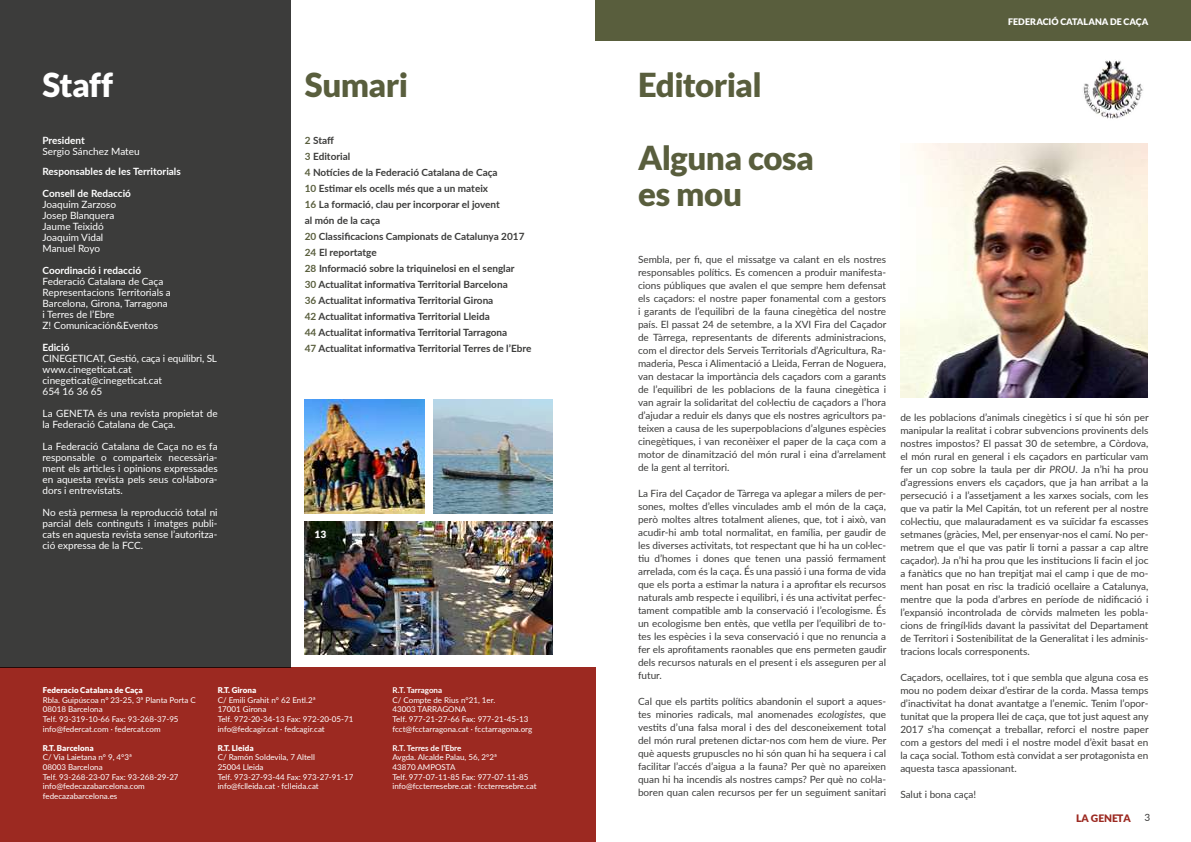
<style>
.page{position:relative;width:1191px;height:842px;background:#fff}
.page>*{position:absolute;margin:0;border:0;box-sizing:border-box;transform-origin:0 0}
.t1{font:900 33px/72.3px "Lato";letter-spacing:-.02em;color:#595e3d}
.t2{font:900 33px "Lato";letter-spacing:-.02em;color:#fff}
.t3{font:900 10.3px "Lato";color:#9c2921}
.t4{font:10px/13px "Lato";color:#3c3c3b;text-align:justify}
.t5{font:10px/11px "Lato";color:#fff}
.t6{font:700 10px/16px "Lato";color:#3c3c3b}
.t7{font:700 10px "Lato";color:#fff}
.t8{font:900 10px "Lato";color:#fff}
.t9{font:900 9px "Lato";color:#fff}
.t10{font:8px/9.6px "Lato";color:#fff}
.t11{font:900 8px "Lato";color:#fff}
.t12{font:700 8px "Lato";color:#fff}
.s1{color:#595e3d}
.s2{font-style:italic}
</style>
<div class="page">
<img style="left:305px;top:399px;width:119px;height:115px">
<img style="left:305px;top:521px;width:248px;height:134px">
<img style="left:1083px;top:60px;width:60px;height:59px">
<img style="left:900px;top:143px;width:247px;height:254px">
<div style="left:0;top:667px;width:595px;height:175px;background:#9c2921"></div>
<div style="left:0;top:0;width:291px;height:667px;background:#3c3c3b"></div>
<img style="left:434px;top:399px;width:119px;height:115px">
<div style="left:595px;top:0;width:596px;height:41px;background:#595e3d"></div>
<h1 class="t2" style="left:43px;top:66px;width:72px">Staff</h1>
<h1 class="t1" style="left:305px;top:49px;width:105px">Sumari</h1>
<p class="t6" style="left:305px;top:132px;width:228px"><span class="s1">2</span> Staff<br><span class="s1">3</span> Editorial<br><span class="s1">4</span> Notícies de la Federació Catalana de Caça<br><span class="s1">10</span> Estimar els ocells més que a un mateix<br><span class="s1">16</span> La formació, clau per incorporar el jovent<br>al món de la caça<br><span class="s1">20</span> Classificacions Campionats de Catalunya 2017<br><span class="s1">24</span> El reportatge<br><span class="s1">28</span> Informació sobre la triquinelosi en el senglar<br><span class="s1">30</span> Actualitat informativa Territorial Barcelona<br><span class="s1">36</span> Actualitat informativa Territorial Girona<br><span class="s1">42</span> Actualitat informativa Territorial Lleida<br><span class="s1">44</span> Actualitat informativa Territorial Tarragona<br><span class="s1">47</span> Actualitat informativa Territorial Terres de l’Ebre</p>
<p class="t7" style="left:43px;top:133px;width:44px">President</p>
<p class="t5" style="left:43px;top:145px;width:99px">Sergio Sánchez Mateu</p>
<p class="t7" style="left:43px;top:164px;width:140px">Responsables de les Territorials</p>
<p class="t7" style="left:43px;top:186px;width:90px">Consell de Redacció</p>
<p class="t5" style="left:43px;top:198px;width:75px">Joaquim Zarzoso<br>Josep Blanquera<br>Jaume Teixidó<br>Joaquim Vidal<br>Manuel Royo</p>
<p class="t7" style="left:43px;top:263px;width:100px">Coordinació i redacció</p>
<p class="t5" style="left:43px;top:275px;width:130px">Federació Catalana de Caça<br>Representacions Territorials a<br>Barcelona, Girona, Tarragona i Terres de l’Ebre<br>Z! Comunicación&amp;Eventos</p>
<p class="t7" style="left:43px;top:340px;width:28px">Edició</p>
<p class="t5" style="left:43px;top:352px;width:176px">CINEGETICAT, Gestió, caça i equilibri, SL www.cinegeticat.cat cinegeticat@cinegeticat.cat<br>654 16 36 65</p>
<p class="t5" style="left:43px;top:407px;width:177px">La GENETA és una revista propietat de la Federació Catalana de Caça.</p>
<p class="t5" style="left:43px;top:440px;width:177px;text-align:justify">La Federació Catalana de Caça no es fa responsable o comparteix necessària&shy;ment els articles i opinions expressades en aquesta revista pels seus col·labora&shy;dors i entrevistats.</p>
<p class="t5" style="left:43px;top:506px;width:177px;text-align:justify">No està permesa la reproducció total ni parcial dels continguts i imatges publi&shy;cats en aquesta revista sense l’autoritza&shy;ció expressa de la FCC.</p>
<p class="t8" style="left:315px;top:528px;width:13px">13</p>
<p class="t11" style="left:43px;top:686px;width:101px">Federacio Catalana de Caça</p>
<p class="t10" style="left:43px;top:695px;width:155px">Rbla. Guipúscoa nº 23-25, 3ª Planta Porta C 08018 Barcelona<br>Telf. 93-319-10-66 Fax: 93-268-37-95 info@federcat.com · federcat.com</p>
<p class="t11" style="left:43px;top:743px;width:52px">R.T. Barcelona</p>
<p class="t10" style="left:43px;top:752px;width:137px">C/ Via Laietana nº 9, 4º3ª<br>08003 Barcelona<br>Telf. 93-268-23-07 Fax: 93-268-29-27 info@fedecazabarcelona.com fedecazabarcelona.es</p>
<p class="t11" style="left:218px;top:686px;width:40px">R.T. Girona</p>
<p class="t10" style="left:218px;top:695px;width:137px">C/ Emili Grahit nº 62 Entl.2ª<br>17001 Girona<br>Telf. 972-20-34-13 Fax: 972-20-05-71 info@fedcagir.cat · fedcagir.cat</p>
<p class="t11" style="left:218px;top:743px;width:38px">R.T. Lleida</p>
<p class="t10" style="left:218px;top:752px;width:137px">C/ Ramón Soldevila, 7 Altell<br>25004 Lleida<br>Telf. 973-27-93-44 Fax: 973-27-91-17 info@fclleida.cat · fclleida.cat</p>
<p class="t12" style="left:392px;top:684px;width:51px">R.T. Tarragona</p>
<p class="t10" style="left:392px;top:695px;width:141px">C/ Compte de Rius nº21, 1er.<br>43003 TARRAGONA<br>Telf. 977-21-27-66 Fax: 977-21-45-13 fcct@fcctarragona.cat · fcctarragona.org</p>
<p class="t12" style="left:392px;top:742px;width:70px">R.T. Terres de l’Ebre</p>
<p class="t10" style="left:392px;top:752px;width:146px">Avgda. Alcalde Palau, 56, 2º2ª<br>43870 AMPOSTA<br>Telf. 977-07-11-85 Fax: 977-07-11-85 info@fccterresebre.cat · fccterresebre.cat</p>
<h1 class="t1" style="left:638px;top:49px;width:177px">Editorial<br>Alguna cosa</h1>
<h1 class="t1" style="left:638px;top:157px;width:106px">es mou</h1>
<p class="t9" style="left:1008px;top:16px;width:142px">FEDERACIÓ CATALANA DE CAÇA</p>
<p class="t4" style="left:638px;top:253px;width:250px">Sembla, per fi, que el missatge va calant en els nostres responsables polítics. Es comencen a produir manifesta&shy;cions públiques que avalen el que sempre hem defensat els caçadors: el nostre paper fonamental com a gestors i garants de l’equilibri de la fauna cinegètica del nostre país. El passat 24 de setembre, a la XVI Fira del Caçador de Tàrrega, representants de diferents administracions, com el director dels Serveis Territorials d’Agricultura, Ra&shy;maderia, Pesca i Alimentació a Lleida, Ferran de Noguera, van destacar la importància dels caçadors com a garants de l’equilibri de les poblacions de la fauna cinegètica i van agrair la solidaritat del col·lectiu de caçadors a l’hora d’ajudar a reduir els danys que els nostres agricultors pa&shy;teixen a causa de les superpoblacions d’algunes espècies cinegètiques, i van reconèixer el paper de la caça com a motor de dinamització del món rural i eina d’arrelament de la gent al territori.</p>
<p class="t4" style="left:638px;top:487px;width:250px">La Fira del Caçador de Tàrrega va aplegar a milers de per&shy;sones, moltes d’elles vinculades amb el món de la caça, però moltes altres totalment alienes, que, tot i això, van acudir-hi amb total normalitat, en família, per gaudir de les diverses activitats, tot respectant que hi ha un col·lec&shy;tiu d’homes i dones que tenen una passió fermament arrelada, com és la caça. És una passió i una forma de vida que els porta a estimar la natura i a aprofitar els recursos naturals amb respecte i equilibri, i és una activitat perfec&shy;tament compatible amb la conservació i l’ecologisme. És un ecologisme ben entès, que vetlla per l’equilibri de to&shy;tes les espècies i la seva conservació i que no renuncia a fer els aprofitaments raonables que ens permeten gaudir dels recursos naturals en el present i els asseguren per al futur.</p>
<p class="t4" style="left:638px;top:695px;width:250px">Cal que els partits polítics abandonin el suport a aques&shy;tes minories radicals, mal anomenades <span class="s2">ecologistes</span>, que vestits d’una falsa moral i des del desconeixement total del món rural pretenen dictar-nos com hem de viure. Per què aquests grupuscles no hi són quan hi ha sequera i cal facilitar l’accés d’aigua a la fauna? Per què no apareixen quan hi ha incendis als nostres camps? Per què no col·la&shy;boren quan calen recursos per fer un seguiment sanitari</p>
<p class="t4" style="left:900px;top:411px;width:250px">de les poblacions d’animals cinegètics i sí que hi són per manipular la realitat i cobrar subvencions provinents dels nostres impostos? El passat 30 de setembre, a Còrdova, el món rural en general i els caçadors en particular vam fer un cop sobre la taula per dir <span class="s2">PROU</span>. Ja n’hi ha prou d’agressions envers els caçadors, que ja han arribat a la persecució i a l’assetjament a les xarxes socials, com les que va patir la Mel Capitán, tot un referent per al nostre col·lectiu, que malauradament es va suïcidar fa escasses setmanes (gràcies, Mel, per ensenyar-nos el camí. No per&shy;metrem que el que vas patir li torni a passar a cap altre caçador). Ja n’hi ha prou que les institucions li facin el joc a fanàtics que no han trepitjat mai el camp i que de mo&shy;ment han posat en risc la tradició ocellaire a Catalunya, mentre que la poda d’arbres en període de nidificació i l’expansió incontrolada de còrvids malmeten les pobla&shy;cions de fringíl·lids davant la passivitat del Departament de Territori i Sostenibilitat de la Generalitat i les adminis&shy;tracions locals corresponents.</p>
<p class="t4" style="left:900px;top:671px;width:250px">Caçadors, ocellaires, tot i que sembla que alguna cosa es mou no podem deixar d’estirar de la corda. Massa temps d’inactivitat ha donat avantatge a l’enemic. Tenim l’opor&shy;tunitat que la propera llei de caça, que tot just aquest any 2017 s’ha començat a treballar, reforci el nostre paper com a gestors del medi i el nostre model d’èxit basat en la caça social. Tothom està convidat a ser protagonista en aquesta tasca apassionant.</p>
<p class="t4" style="left:900px;top:788px;width:77px">Salut i bona caça!</p>
<p class="t3" style="left:1076px;top:810px;width:56px">LA GENETA</p>
<p class="t4" style="left:1144px;top:811px;width:7px">3</p>
</div>
